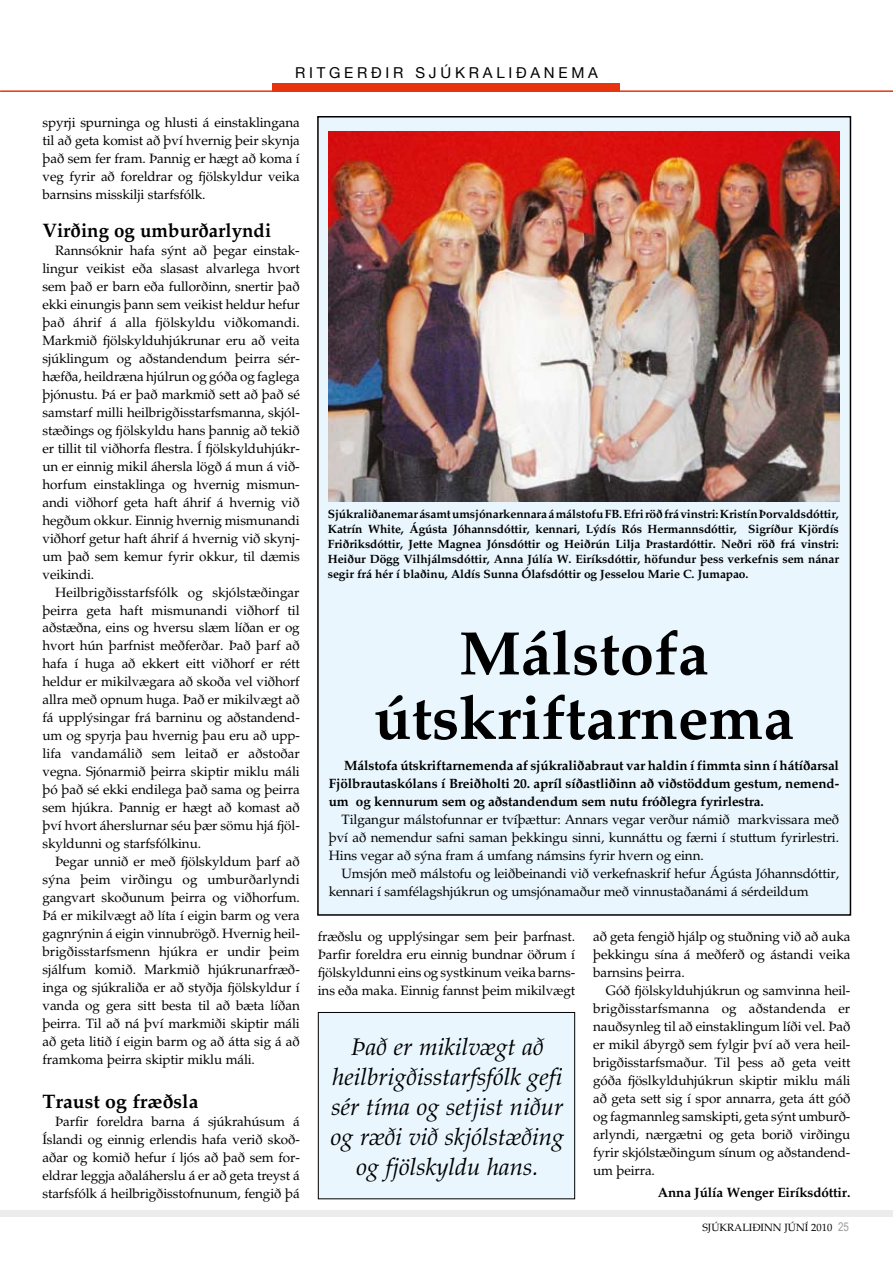
<style>
.page{position:relative;width:893px;height:1263px;background:#fff}
.page>*{position:absolute;margin:0;border:0;box-sizing:border-box;transform-origin:0 0}
.t1{font:700 61.5px/64.5px "Palatino IS";color:#000;text-align:center}
.t2{font:italic 24px/30px "Palatino IS";color:#000;text-align:center}
.t3{font:700 19.5px "Palatino IS";color:#000;scale:.96 1}
.t4{font:700 19.5px "Palatino IS";color:#000}
.t5{font:15px "Helvetica Neue";letter-spacing:.25em;color:#000}
.t6{font:13.5px/18px "Palatino IS";letter-spacing:-.01em;color:#000;text-align:justify}
.t7{font:700 13.5px/18px "Palatino IS";letter-spacing:-.01em;color:#000;text-align:justify}
.t8{font:700 12px/15px "Palatino IS";letter-spacing:-.01em;color:#000;text-align:justify}
.t9{font:10.5px "Palatino IS";color:#000}
.s1{font-family:"Arial Narrow";font-size:12px;color:#9c9c9c}
</style>
<div class="page">
<div style="left:318px;top:117px;width:532px;height:798px;background:#e9f6fe"></div>
<div style="left:0;top:1210px;width:893px;height:6px;background:#ececec"></div>
<hr style="left:0;top:90px;width:893px;height:2px;background:#e6350e">
<div style="left:273px;top:83px;width:347px;height:8px;background:#e6350e"></div>
<div style="left:318px;top:1012px;width:257px;height:187px;background:#e9f6fe"></div>
<div style="left:318px;top:1012px;width:257px;height:187px;border:1px solid #000"></div>
<img style="left:329px;top:131px;width:510px;height:371px">
<p class="t5" style="left:295px;top:64px;width:304px">RITGERÐIR SJÚKRALIÐANEMA</p>
<p class="t6" style="left:43px;top:114px;width:259px">spyrji spurninga og hlusti á einstaklingana til að geta komist að því hvernig þeir skynja það sem fer fram. Þannig er hægt að koma í veg fyrir að foreldrar og fjölskyldur veika barnsins misskilji starfsfólk.</p>
<h3 class="t3" style="left:43px;top:218px;width:240px">Virðing og umburðarlyndi</h3>
<p class="t6" style="left:43px;top:241px;width:259px;text-indent:13px">Rannsóknir hafa sýnt að þegar einstak&shy;lingur veikist eða slasast alvarlega hvort sem það er barn eða fullorðinn, snertir það ekki einungis þann sem veikist heldur hefur það áhrif á alla fjölskyldu viðkomandi.<br>Markmið fjölskylduhjúkrunar eru að veita sjúklingum og aðstandendum þeirra sér&shy;hæfða, heildræna hjúlrun og góða og faglega þjónustu. Þá er það markmið sett að það sé samstarf milli heilbrigðisstarfsmanna, skjól&shy;stæðings og fjölskyldu hans þannig að tekið er tillit til viðhorfa flestra. Í fjölskylduhjúkr&shy;un er einnig mikil áhersla lögð á mun á við&shy;horfum einstaklinga og hvernig mismun&shy;andi viðhorf geta haft áhrif á hvernig við hegðum okkur. Einnig hvernig mismunandi viðhorf getur haft áhrif á hvernig við skynj&shy;um það sem kemur fyrir okkur, til dæmis veikindi.</p>
<p class="t6" style="left:43px;top:583px;width:259px;text-indent:13px">Heilbrigðisstarfsfólk og skjólstæðingar þeirra geta haft mismunandi viðhorf til aðstæðna, eins og hversu slæm líðan er og hvort hún þarfnist meðferðar. Það þarf að hafa í huga að ekkert eitt viðhorf er rétt heldur er mikilvægara að skoða vel viðhorf allra með opnum huga. Það er mikilvægt að fá upplýsingar frá barninu og aðstandend&shy;um og spyrja þau hvernig þau eru að upp&shy;lifa vandamálið sem leitað er aðstoðar vegna. Sjónarmið þeirra skiptir miklu máli þó það sé ekki endilega það sama og þeirra sem hjúkra. Þannig er hægt að komast að því hvort áherslurnar séu þær sömu hjá fjöl&shy;skyldunni og starfsfólkinu.</p>
<p class="t6" style="left:43px;top:853px;width:259px;text-indent:13px">Þegar unnið er með fjölskyldum þarf að sýna þeim virðingu og umburðarlyndi gangvart skoðunum þeirra og viðhorfum.<br>Þá er mikilvægt að líta í eigin barm og vera gagnrýnin á eigin vinnubrögð. Hvernig heil&shy;brigðisstarfsmenn hjúkra er undir þeim sjálfum komið. Markmið hjúkrunarfræð&shy;inga og sjúkraliða er að styðja fjölskyldur í vanda og gera sitt besta til að bæta líðan þeirra. Til að ná því markmiði skiptir máli að geta litið í eigin barm og að átta sig á að framkoma þeirra skiptir miklu máli.</p>
<h3 class="t4" style="left:43px;top:1089px;width:157px">Traust og fræðsla</h3>
<p class="t6" style="left:43px;top:1112px;width:259px;text-indent:13px">Þarfir foreldra barna á sjúkrahúsum á Íslandi og einnig erlendis hafa verið skoð&shy;aðar og komið hefur í ljós að það sem for&shy;eldrar leggja aðaláherslu á er að geta treyst á starfsfólk á heilbrigðisstofnunum, fengið þá</p>
<p class="t8" style="left:328px;top:507px;width:513px">Sjúkraliðanemar ásamt umsjónarkennara á málstofu FB. Efri röð frá vinstri: Kristín Þorvaldsdóttir, Katrín White, Ágústa Jóhannsdóttir, kennari, Lýdís Rós Hermannsdóttir, Sigríður Kjördís Friðriksdóttir, Jette Magnea Jónsdóttir og Heiðrún Lilja Þrastardóttir. Neðri röð frá vinstri:<br>Heiður Dögg Vilhjálmsdóttir, Anna Júlía W. Eiríksdóttir, höfundur þess verkefnis sem nánar segir frá hér í blaðinu, Aldís Sunna Ólafsdóttir og Jesselou Marie C. Jumapao.</p>
<h1 class="t1" style="left:374px;top:622px;width:422px">Málstofa útskriftarnema</h1>
<p class="t7" style="left:329px;top:757px;width:512px;text-indent:15px">Málstofa útskriftarnemenda af sjúkraliðabraut var haldin í fimmta sinn í hátíðarsal Fjölbrautaskólans í Breiðholti 20. apríl síðastliðinn að viðstöddum gestum, nemend&shy;um og kennurum sem og aðstandendum sem nutu fróðlegra fyrirlestra.</p>
<p class="t6" style="left:329px;top:811px;width:512px;text-indent:13px">Tilgangur málstofunnar er tvíþættur: Annars vegar verður námið markvissara með því að nemendur safni saman þekkingu sinni, kunnáttu og færni í stuttum fyrirlestri.<br>Hins vegar að sýna fram á umfang námsins fyrir hvern og einn.</p>
<p class="t6" style="left:329px;top:865px;width:512px;text-indent:13px">Umsjón með málstofu og leiðbeinandi við verkefnaskrif hefur Ágústa Jóhannsdóttir, kennari í samfélagshjúkrun og umsjónamaður með vinnustaðanámi á sérdeildum</p>
<p class="t6" style="left:318px;top:927px;width:259px">fræðslu og upplýsingar sem þeir þarfnast.<br>Þarfir foreldra eru einnig bundnar öðrum í fjölskyldunni eins og systkinum veika barns&shy;ins eða maka. Einnig fannst þeim mikilvægt</p>
<p class="t6" style="left:593px;top:927px;width:259px">að geta fengið hjálp og stuðning við að auka þekkingu sína á meðferð og ástandi veika barnsins þeirra.</p>
<p class="t6" style="left:593px;top:981px;width:259px;text-indent:13px">Góð fjölskylduhjúkrun og samvinna heil&shy;brigðisstarfsmanna og aðstandenda er nauðsynleg til að einstaklingum líði vel. Það er mikil ábyrgð sem fylgir því að vera heil&shy;brigðisstarfsmaður. Til þess að geta veitt góða fjöslkylduhjúkrun skiptir miklu máli að geta sett sig í spor annarra, geta átt góð og fagmannleg samskipti, geta sýnt umburð&shy;arlyndi, nærgætni og geta borið virðingu fyrir skjólstæðingum sínum og aðstandend&shy;um þeirra.</p>
<p class="t7" style="left:658px;top:1184px;width:194px">Anna Júlía Wenger Eiríksdóttir.</p>
<p class="t9" style="left:702px;top:1221px;width:148px">SJÚKRALIÐINN JÚNÍ 2010 <span class="s1">25</span></p>
<h2 class="t2" style="left:331px;top:1032px;width:235px">Það er mikilvægt að heilbrigðisstarfsfólk gefi sér tíma og setjist niður og ræði við skjólstæðing og fjölskyldu hans.</h2>
</div>
